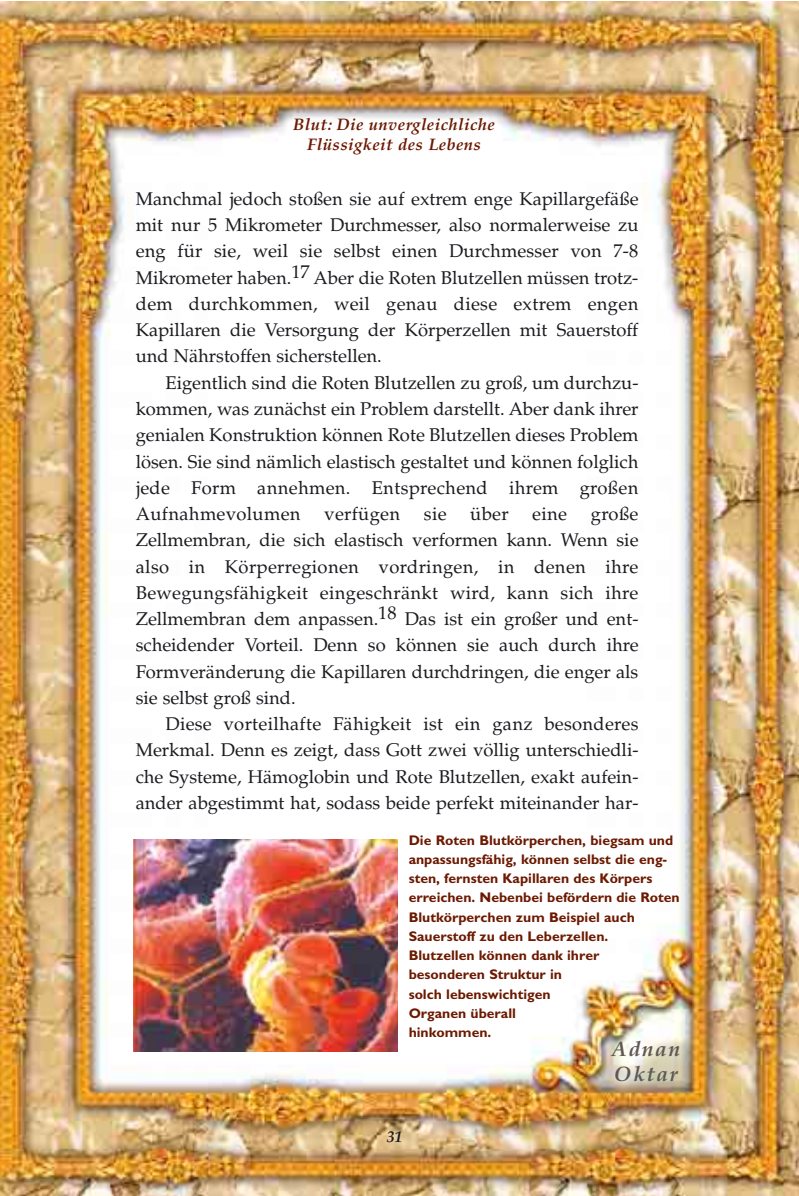
<style>
.page{position:relative;width:799px;height:1196px;background:#fff}
.page>*{position:absolute;margin:0;border:0;box-sizing:border-box;transform-origin:0 0}
.t1{font:italic 700 21px/25.4px "Book Antiqua";letter-spacing:.075em;color:#605854}
.t2{font:18.38px/26.2px "Palatino Turk";color:#1b1c20;text-align:justify}
.t3{font:18.38px "Palatino Turk";letter-spacing:.02em;color:#1b1c20}
.t4{font:16.62px/19.2px "Palatino Turk BI";letter-spacing:.025em;color:#6c1900;text-align:center}
.t5{font:15.75px "Palatino Turk BI";color:#1b1c20}
.t6{font:700 14px/19.2px "M Gill Sans";color:#6c1900}
</style>
<div class="page">
<img style="left:0;top:2px;width:799px;height:1193px">
<img style="left:134px;top:840px;width:263px;height:211px">
<p class="t4" style="left:293px;top:117px;width:203px">Blut: Die unvergleichliche<br>Flüssigkeit des Lebens</p>
<p class="t2" style="left:136px;top:188px;width:504px">Manchmal jedoch stoßen sie auf extrem enge Kapillargefäße mit nur 5 Mikrometer Durchmesser, also normalerweise zu eng für sie, weil sie selbst einen Durchmesser von 7-8<br>Mikrometer haben.17 Aber die Roten Blutzellen müssen trotz&shy;dem durchkommen, weil genau diese extrem engen Kapillaren die Versorgung der Körperzellen mit Sauerstoff und Nährstoffen sicherstellen.</p>
<p class="t2" style="left:136px;top:372px;width:504px;text-indent:30px">Eigentlich sind die Roten Blutzellen zu groß, um durchzu&shy;kommen, was zunächst ein Problem darstellt. Aber dank ihrer genialen Konstruktion können Rote Blutzellen dieses Problem lösen. Sie sind nämlich elastisch gestaltet und können folglich jede Form annehmen. Entsprechend ihrem großen Aufnahmevolumen</p>
<p class="t2" style="left:136px;top:503px;width:504px;text-indent:455px">große Zellmembran, die sich elastisch verformen kann. Wenn sie also in Körperregionen vordringen, in denen ihre Bewegungsfähigkeit eingeschränkt wird, kann sich ihre Zellmembran dem anpassen.18 Das ist ein großer und ent&shy;scheidender Vorteil. Denn so können sie auch durch ihre Formveränderung die Kapillaren durchdringen, die enger als sie selbst groß sind.</p>
<p class="t2" style="left:136px;top:713px;width:504px;text-indent:30px">Diese vorteilhafte Fähigkeit ist ein ganz besonderes Merkmal. Denn es zeigt, dass Gott zwei völlig unterschiedli&shy;che Systeme, Hämoglobin und Rote Blutzellen, exakt aufein&shy;ander abgestimmt hat, sodass beide perfekt miteinander har-</p>
<p class="t3" style="left:324px;top:507px;width:77px">verfügen</p>
<p class="t2" style="left:424px;top:503px;width:24px">sie</p>
<p class="t2" style="left:470px;top:503px;width:40px">über</p>
<p class="t2" style="left:532px;top:503px;width:36px">eine</p>
<p class="t6" style="left:409px;top:831px;width:273px">Die Roten Blutkörperchen, biegsam und anpassungsfähig, können selbst die eng&shy;sten, fernsten Kapillaren des Körpers erreichen. Nebenbei befördern die Roten<br>Blutkörperchen zum Beispiel auch<br>Sauerstoff zu den Leberzellen.<br>Blutzellen können dank ihrer<br>besonderen Struktur in<br>solch lebenswichtigen<br>Organen überall<br>hinkommen.</p>
<p class="t1" style="left:612px;top:1038px;width:70px">Adnan<br>Oktar</p>
<p class="t5" style="left:387px;top:1130px;width:17px">31</p>
</div>
